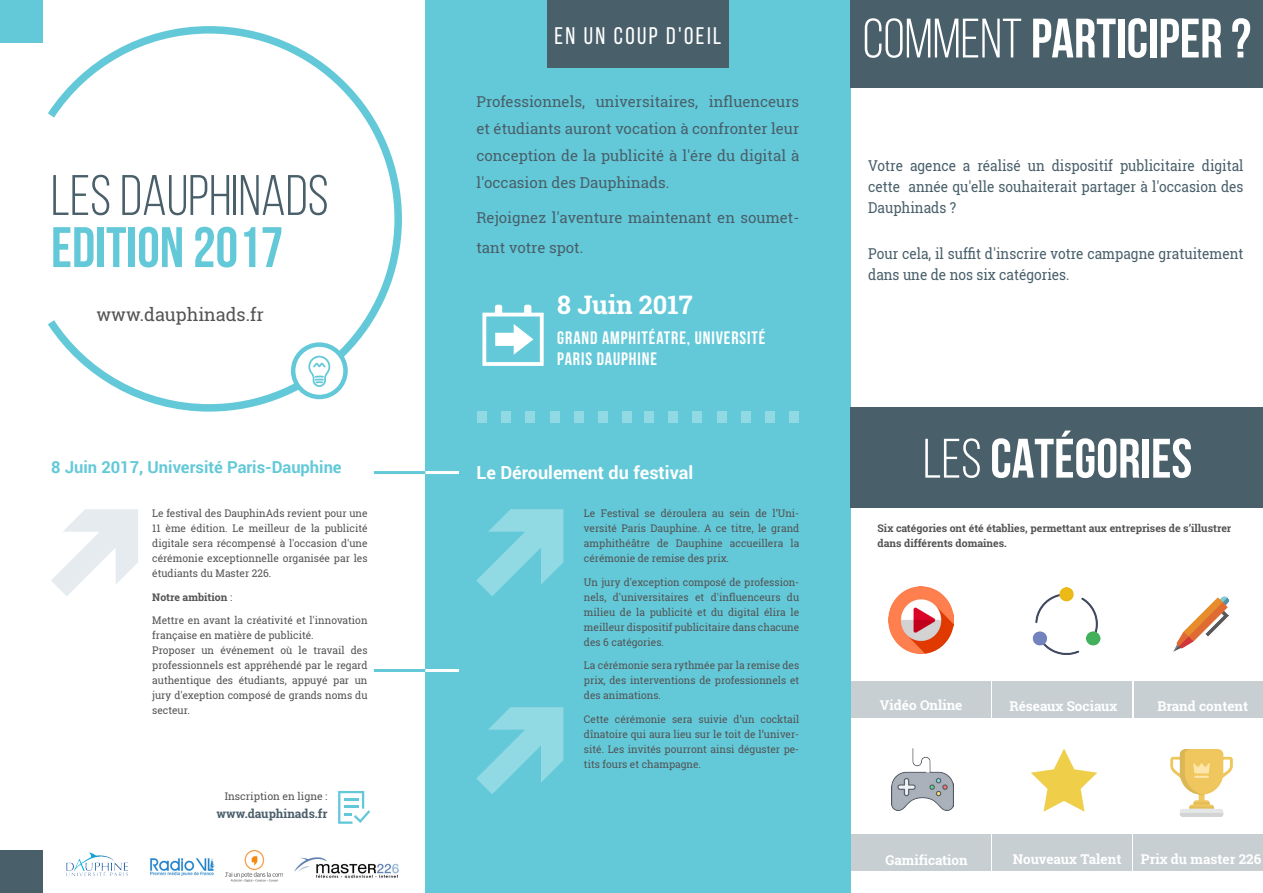
<style>
.page{position:relative;width:1263px;height:893px;background:#fff}
.page>*{position:absolute;margin:0;border:0;box-sizing:border-box;transform-origin:0 0}
.Header_Huge{font:57px "Bebas Neue";color:#495f6a}
.Header_Huge-2{font:700 57px "Bebas Neue";color:#63c9d8}
.Header_Huge-3{font:700 55.5px "Bebas Neue";color:#fff}
.Date{font:700 25.5px "Roboto Slab";color:#fff}
.Header_Huge-4{font:24px "Bebas Neue";letter-spacing:.1em;color:#fff}
.Place{font:700 18px/21px "Bebas Neue";letter-spacing:.05em;color:#fff}
.Header_Small{font:700 18px "Roboto";color:#fff}
.Lead{font:18px "Roboto Slab";color:#535355}
.Header_Small-2{font:700 16.5px "Roboto";color:#63c9d8}
.Name{font:700 16.5px "Roboto Slab";color:#fff}
.Lead-2{font:15px/27px "Roboto Slab";color:#495f6a;text-align:justify}
.Lead-3{font:15px/21px "Roboto Slab";color:#495f6a;text-align:justify;scale:.91 1}
.Name-2{font:700 13.5px "Roboto Slab";color:#fff}
.Paragraph{font:700 12px "Roboto Slab";color:#495f6a}
.Paragraph-2{font:10.5px/15px "Roboto Slab";color:#535355;text-align:justify}
.Paragraph-3{font:700 10.5px/15px "Roboto Slab";color:#535355}
.s1{font-weight:400}
</style>
<div class="page">
<div style="left:425px;top:0;width:425px;height:893px;background:#63c9d8"></div>
<div style="left:850px;top:0;width:413px;height:88px;background:#495f6a"></div>
<div style="left:548px;top:0;width:181px;height:68px;background:#495f6a"></div>
<div style="left:0;top:851px;width:43px;height:42px;background:#495f6a"></div>
<div style="left:0;top:0;width:43px;height:43px;background:#63c9d8"></div>
<div style="left:992px;top:682px;width:140px;height:36px;background:#c8cfd2"></div>
<div style="left:850px;top:682px;width:140px;height:36px;background:#c8cfd2"></div>
<div style="left:1134px;top:682px;width:129px;height:36px;background:#c8cfd2"></div>
<div style="left:850px;top:835px;width:140px;height:36px;background:#c8cfd2"></div>
<div style="left:992px;top:835px;width:140px;height:36px;background:#c8cfd2"></div>
<div style="left:1133px;top:835px;width:130px;height:36px;background:#c8cfd2"></div>
<img style="left:1031px;top:748px;width:65px;height:64px">
<img style="left:1033px;top:587px;width:67px;height:68px">
<img style="left:889px;top:587px;width:64px;height:66px">
<img style="left:1173px;top:596px;width:55px;height:56px">
<img style="left:891px;top:748px;width:62px;height:62px">
<img style="left:1170px;top:750px;width:63px;height:66px">
<svg style="left:51px;top:509px;width:87px;height:87px"></svg>
<svg style="left:476px;top:509px;width:87px;height:87px"></svg>
<svg style="left:476px;top:707px;width:87px;height:87px"></svg>
<svg style="left:48px;top:26px;width:354px;height:386px"></svg>
<svg style="left:293px;top:345px;width:52px;height:52px"></svg>
<div style="left:291px;top:342px;width:57px;height:57px;border:4px solid #63c9d8;border-radius:50%"></div>
<hr style="left:374px;top:471px;width:51px;height:3px;background:#63c9d8">
<hr style="left:374px;top:669px;width:51px;height:3px;background:#63c9d8">
<hr style="left:425px;top:471px;width:34px;height:3px;background:#fff">
<hr style="left:425px;top:669px;width:34px;height:3px;background:#fff">
<svg style="left:308px;top:356px;width:22px;height:31px"></svg>
<svg style="left:482px;top:305px;width:62px;height:61px"></svg>
<div style="left:477px;top:411px;width:10px;height:11px;background:#91d9e3"></div>
<div style="left:501px;top:411px;width:10px;height:11px;background:#91d9e3"></div>
<div style="left:525px;top:411px;width:10px;height:11px;background:#91d9e3"></div>
<div style="left:550px;top:411px;width:9px;height:11px;background:#91d9e3"></div>
<div style="left:574px;top:411px;width:10px;height:11px;background:#91d9e3"></div>
<div style="left:598px;top:411px;width:10px;height:11px;background:#91d9e3"></div>
<div style="left:622px;top:411px;width:10px;height:11px;background:#91d9e3"></div>
<div style="left:644px;top:411px;width:10px;height:11px;background:#91d9e3"></div>
<div style="left:668px;top:411px;width:10px;height:11px;background:#91d9e3"></div>
<div style="left:692px;top:411px;width:10px;height:11px;background:#91d9e3"></div>
<div style="left:716px;top:411px;width:10px;height:11px;background:#91d9e3"></div>
<div style="left:741px;top:411px;width:10px;height:11px;background:#91d9e3"></div>
<div style="left:765px;top:411px;width:10px;height:11px;background:#91d9e3"></div>
<div style="left:789px;top:411px;width:10px;height:11px;background:#91d9e3"></div>
<svg style="left:338px;top:791px;width:32px;height:33px"></svg>
<div style="left:850px;top:407px;width:413px;height:101px;background:#495f6a"></div>
<img style="left:225px;top:851px;width:57px;height:31px">
<img style="left:66px;top:852px;width:62px;height:24px">
<img style="left:150px;top:858px;width:65px;height:18px">
<img style="left:294px;top:857px;width:105px;height:21px">
<p class="Header_Huge" style="left:51px;top:165px;width:279px">LES DAUPHINADS</p>
<p class="Header_Huge-2" style="left:51px;top:216px;width:234px">EDITION 2017</p>
<p class="Lead" style="left:96px;top:302px;width:169px">www.dauphinads.fr</p>
<p class="Header_Huge-4" style="left:554px;top:23px;width:168px">EN UN COUP D'OEIL</p>
<p class="Lead-2" style="left:476px;top:88px;width:324px">Professionnels, universitaires, influenceurs et étudiants auront vocation à confronter leur conception de la publicité à l'ére du digital à l'occasion des Dauphinads.</p>
<p class="Lead-2" style="left:476px;top:202px;width:324px;line-height:30px">Rejoignez l'aventure maintenant en soumet&shy;tant votre spot.</p>
<p class="Date" style="left:557px;top:287px;width:137px">8 Juin 2017</p>
<p class="Place" style="left:557px;top:327px;width:210px">GRAND AMPHITÉATRE, UNIVERSITÉ<br>PARIS DAUPHINE</p>
<p class="Header_Small-2" style="left:51px;top:455px;width:292px">8 Juin 2017, Université Paris-Dauphine</p>
<p class="Header_Small" style="left:477px;top:460px;width:218px">Le Déroulement du festival</p>
<p class="Paragraph-2" style="left:152px;top:506px;width:217px">Le festival des DauphinAds revient pour une 11 ème édition. Le meilleur de la publicité digitale sera récompensé à l'occasion d'une cérémonie exceptionnelle organisée par les étudiants du Master 226.</p>
<p class="Paragraph-3" style="left:152px;top:589px;width:81px">Notre ambition <span class="s1">:</span></p>
<p class="Paragraph-2" style="left:152px;top:613px;width:217px">Mettre en avant la créativité et l'innovation française en matière de publicité.</p>
<p class="Paragraph-2" style="left:152px;top:643px;width:217px">Proposer un événement où le travail des professionnels est appréhendé par le regard authentique des étudiants, appuyé par un jury d'exeption composé de grands noms du secteur.</p>
<p class="Paragraph-2" style="left:225px;top:789px;width:104px">Inscription en ligne :</p>
<p class="Paragraph" style="left:217px;top:806px;width:112px">www.dauphinads.fr</p>
<p class="Paragraph-2" style="left:584px;top:506px;width:217px">Le Festival se déroulera au sein de l’Uni&shy;versité Paris Dauphine. A ce titre, le grand amphithéâtre de Dauphine accueillera la cérémonie de remise des prix.</p>
<p class="Paragraph-2" style="left:584px;top:574px;width:217px">Un jury d'exception composé de profession&shy;nels, d'universitaires et d'influenceurs du milieu de la publicité et du digital élira le meilleur dispositif publicitaire dans chacune des 6 catégories.</p>
<p class="Paragraph-2" style="left:584px;top:658px;width:217px">La cérémonie sera rythmée par la remise des prix, des interventions de professionnels et des animations.</p>
<p class="Paragraph-2" style="left:584px;top:712px;width:217px">Cette cérémonie sera suivie d’un cocktail dînatoire qui aura lieu sur le toit de l’univer&shy;sité. Les invités pourront ainsi déguster pe&shy;tits fours et champagne.</p>
<p class="Header_Huge-3" style="left:863px;top:8px;width:390px"><span class="s1">COMMENT</span> PARTICIPER ?</p>
<p class="Lead-3" style="left:868px;top:155px;width:414px">Votre agence a réalisé un dispositif publicitaire digital cette année qu'elle souhaiterait partager à l'occasion des Dauphinads ?</p>
<p class="Lead-3" style="left:868px;top:243px;width:414px">Pour cela, il suffit d'inscrire votre campagne gratuitement dans une de nos six catégories.</p>
<p class="Header_Huge-3" style="left:923px;top:428px;width:271px"><span class="s1">LES</span> CATÉGORIES</p>
<p class="Name" style="left:1068px;top:453px;width:93px">Leslie Nope</p>
<p class="Paragraph-3" style="left:878px;top:520px;width:355px">Six catégories ont été établies, permettant aux entreprises de s’illustrer dans différents domaines.</p>
<p class="Name-2" style="left:880px;top:696px;width:84px">Vidéo Online</p>
<p class="Name-2" style="left:1009px;top:697px;width:110px">Réseaux Sociaux</p>
<p class="Name-2" style="left:1157px;top:697px;width:92px">Brand content</p>
<p class="Name-2" style="left:885px;top:850px;width:84px">Gamification</p>
<p class="Name-2" style="left:1013px;top:850px;width:110px">Nouveaux Talent</p>
<p class="Name-2" style="left:1141px;top:849px;width:122px">Prix du master 226</p>
</div>
